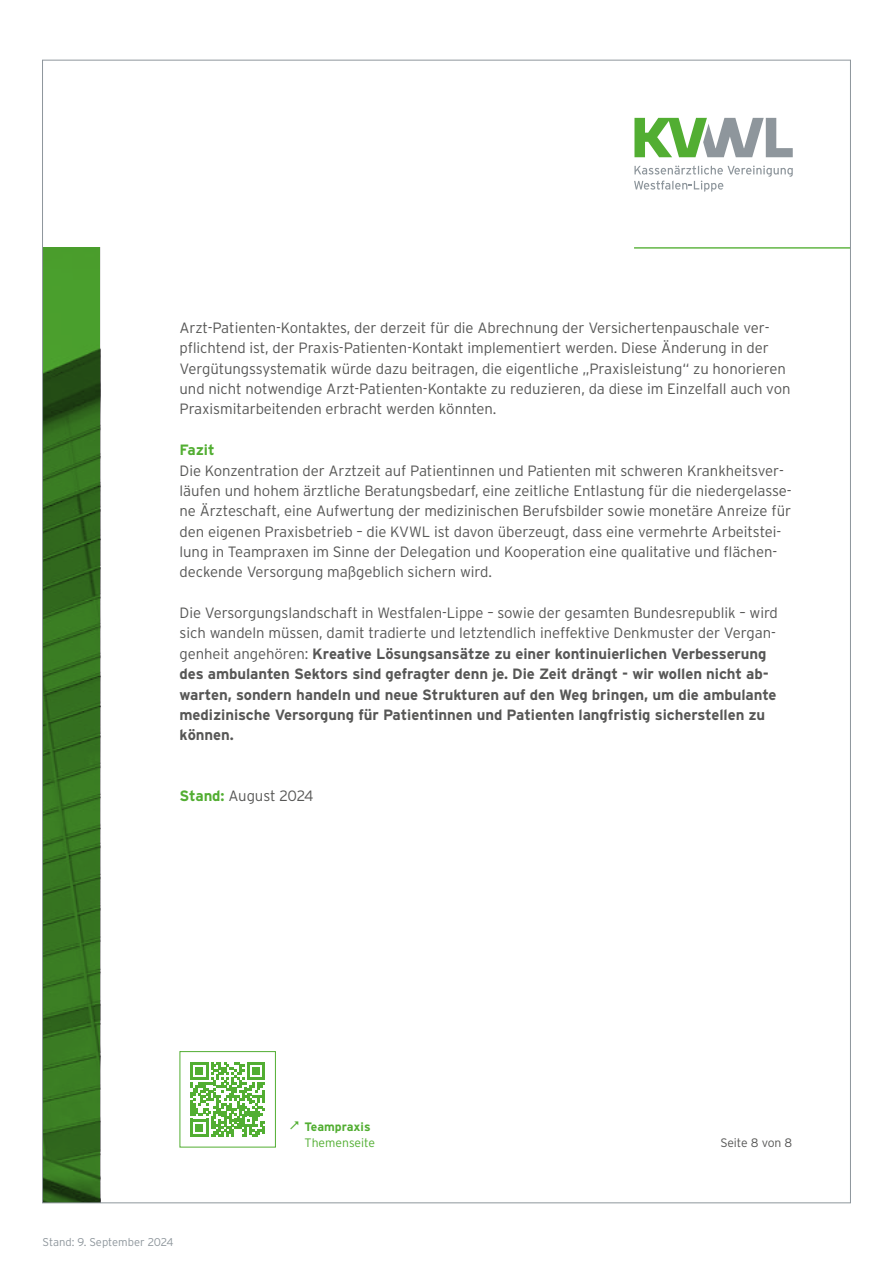
<style>
.page{position:relative;width:893px;height:1263px;background:#fff}
.page>*{position:absolute;margin:0;border:0;box-sizing:border-box;transform-origin:0 0}
.t1{font:300 15px/20.4px "Interstate";letter-spacing:-.005em;color:#575756}
.t2{font:700 15px/20.4px "Interstate";letter-spacing:-.005em;color:#575756}
.t3{font:700 15px "Interstate";color:#52ae32}
.t4{font:300 12.15px "Interstate";color:#52ae32}
.t5{font:300 12.15px "Interstate";letter-spacing:-.01em;color:#575756}
.t6{font:700 12.15px "Interstate";color:#52ae32}
.t7{font:300 11.25px "Interstate";letter-spacing:-.005em;color:#8e969c}
.s1{font-weight:300}
.s2{font-weight:700;color:#52ae32}
</style>
<div class="page">
<img style="left:44px;top:247px;width:56px;height:954px">
<svg style="left:634px;top:165px;width:159px;height:27px"></svg>
<svg style="left:634px;top:118px;width:159px;height:39px"></svg>
<hr style="left:634px;top:247px;width:216px;height:2px;background:#52ae32">
<svg style="left:190px;top:1062px;width:75px;height:75px"></svg>
<div style="left:180px;top:1051px;width:96px;height:96px;border:1px solid #52ae32"></div>
<p class="t1" style="left:180px;top:317px;width:612px">Arzt-Patienten-Kontaktes, der derzeit für die Abrechnung der Versichertenpauschale ver&shy;pflichtend ist, der Praxis-Patienten-Kontakt implementiert werden. Diese Änderung in der Vergütungssystematik würde dazu beitragen, die eigentliche „Praxisleistung“ zu honorieren und nicht notwendige Arzt-Patienten-Kontakte zu reduzieren, da diese im Einzelfall auch von Praxismitarbeitenden erbracht werden könnten.</p>
<p class="t3" style="left:180px;top:441px;width:37px">Fazit</p>
<p class="t1" style="left:180px;top:460px;width:614px">Die Konzentration der Arztzeit auf Patientinnen und Patienten mit schweren Krankheitsver&shy;läufen und hohem ärztliche Beratungsbedarf, eine zeitliche Entlastung für die niedergelasse&shy;ne Ärzteschaft, eine Aufwertung der medizinischen Berufsbilder sowie monetäre Anreize für den eigenen Praxisbetrieb – die KVWL ist davon überzeugt, dass eine vermehrte Arbeitstei&shy;lung in Teampraxen im Sinne der Delegation und Kooperation eine qualitative und flächen&shy;deckende Versorgung maßgeblich sichern wird.</p>
<p class="t2" style="left:180px;top:602px;width:600px"><span class="s1">Die Versorgungslandschaft in Westfalen-Lippe – sowie der gesamten Bundesrepublik – wird sich wandeln müssen, damit tradierte und letztendlich ineffektive Denkmuster der Vergan&shy;genheit angehören:</span> Kreative Lösungsansätze zu einer kontinuierlichen Verbesserung des ambulanten Sektors sind gefragter denn je. Die Zeit drängt - wir wollen nicht ab&shy;warten, sondern handeln und neue Strukturen auf den Weg bringen, um die ambulante medizinische Versorgung für Patientinnen und Patienten langfristig sicherstellen zu können.</p>
<p class="t1" style="left:180px;top:786px;width:135px"><span class="s2">Stand:</span> August 2024</p>
<p class="t7" style="left:43px;top:1235px;width:133px">Stand: 9. September 2024</p>
<p class="t6" style="left:305px;top:1119px;width:67px">Teampraxis</p>
<p class="t4" style="left:305px;top:1135px;width:72px">Themenseite</p>
<p class="t5" style="left:720px;top:1136px;width:74px">Seite 8 von 8</p>
</div>
